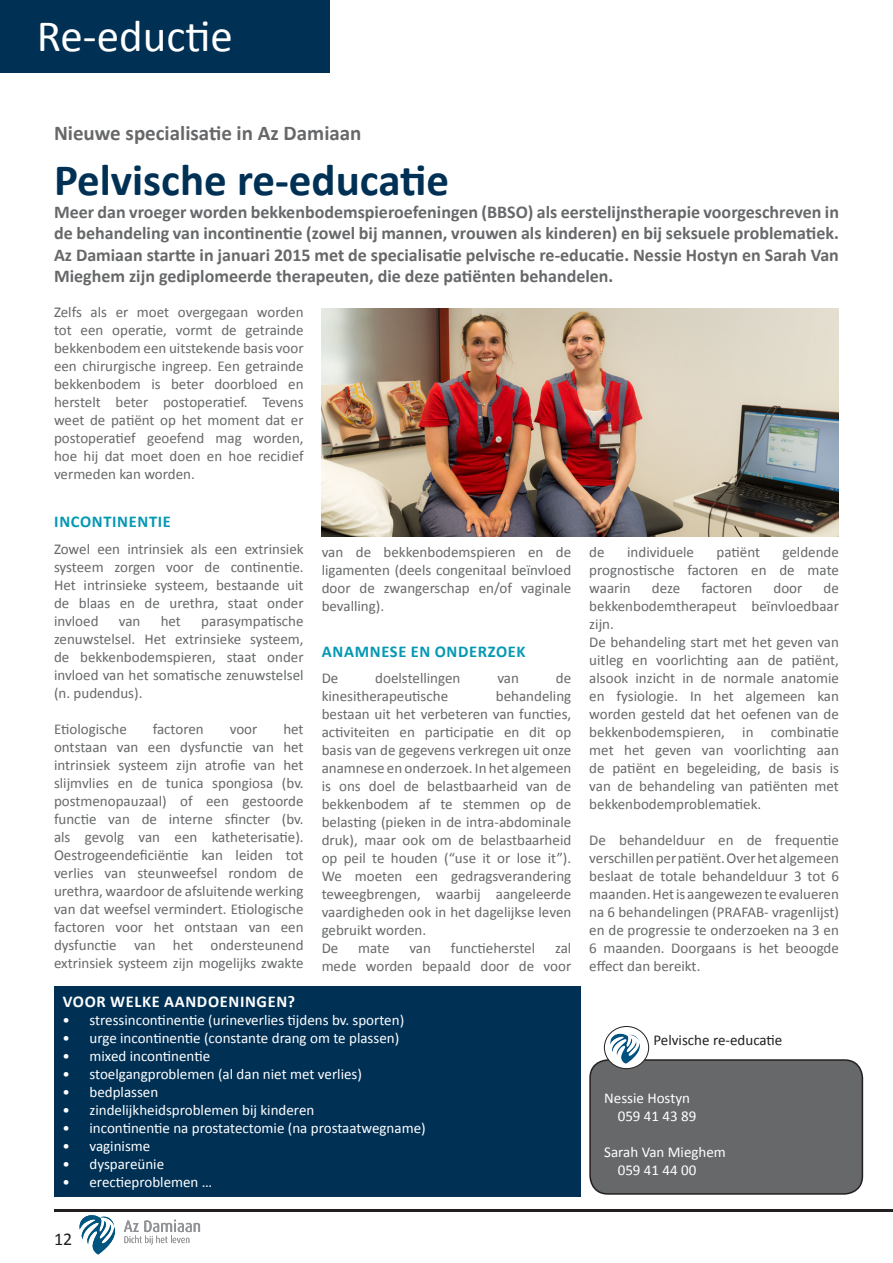
<style>
.page{position:relative;width:893px;height:1263px;background:#fff}
.page>*{position:absolute;margin:0;border:0;box-sizing:border-box;transform-origin:0 0}
.kop_3{font:700 45px "Calibri";color:#003155}
.platte_tekst{font:45px "Calibri";color:#fff}
.t1{font:700 21px "Calibri";color:#66686a}
.platte_tekst-2{font:700 18px/21.6px "Calibri";color:#66686a}
.Pa1{font:18px "Calibri";color:#231f20}
.kop_2{font:700 16.5px "Calibri";letter-spacing:.04em;color:#0498b3}
.platte_tekst-3{font:700 16.5px "Calibri";letter-spacing:.04em;color:#fff}
.platte_tekst-4{font:15px/18px "Calibri";color:#66686a;text-align:justify}
.platte_tekst-5{font:15px "Calibri";color:#fff}
.Standaard{font:15px/18px "Calibri";color:#fff}
.Pa1-2{font:15px "Calibri";color:#231f20}
</style>
<div class="page">
<hr style="left:54px;top:1209px;width:839px;height:3px;background:#231f20">
<svg style="left:124px;top:1219px;width:76px;height:26px"></svg>
<svg style="left:80px;top:1215px;width:35px;height:39px"></svg>
<div style="left:0;top:0;width:330px;height:72px;background:#003155"></div>
<div style="left:590px;top:1060px;width:272px;height:134px;background:#66686a;border-radius:18px"></div>
<div style="left:589px;top:1059px;width:274px;height:136px;border:2px solid #231f20;border-radius:18px"></div>
<svg style="left:604px;top:1026px;width:45px;height:43px"></svg>
<img style="left:610px;top:1031px;width:33px;height:32px">
<div style="left:604px;top:1026px;width:45px;height:43px;border:1px solid #231f20;border-radius:50%"></div>
<img style="left:322px;top:309px;width:517px;height:227px">
<div style="left:54px;top:986px;width:526px;height:211px;background:#003155"></div>
<p class="platte_tekst" style="left:37px;top:7px;width:197px">Re-eductie</p>
<p class="t1" style="left:54px;top:120px;width:309px">Nieuwe specialisatie in Az Damiaan</p>
<p class="kop_3" style="left:54px;top:152px;width:397px">Pelvische re-educatie</p>
<p class="platte_tekst-2" style="left:54px;top:201px;width:786px">Meer dan vroeger worden bekkenbodemspieroefeningen (BBSO) als eerstelijnstherapie voorgeschreven in de behandeling van incontinentie (zowel bij mannen, vrouwen als kinderen) en bij seksuele problematiek.</p>
<p class="platte_tekst-2" style="left:54px;top:244px;width:786px">Az Damiaan startte in januari 2015 met de specialisatie pelvische re-educatie. Nessie Hostyn en Sarah Van<br>Mieghem zijn gediplomeerde therapeuten, die deze patiënten behandelen.</p>
<p class="platte_tekst-4" style="left:54px;top:303px;width:251px">Zelfs als er moet overgegaan worden tot een operatie, vormt de getrainde bekkenbodem een uitstekende basis voor een chirurgische ingreep. Een getrainde bekkenbodem is beter doorbloed en herstelt beter postoperatief. Tevens weet de patiënt op het moment dat er postoperatief geoefend mag worden, hoe hij dat moet doen en hoe recidief vermeden kan worden.</p>
<p class="kop_2" style="left:54px;top:511px;width:118px">INCONTINENTIE</p>
<p class="platte_tekst-4" style="left:54px;top:540px;width:251px">Zowel een intrinsiek als een extrinsiek systeem zorgen voor de continentie.<br>Het intrinsieke systeem, bestaande uit de blaas en de urethra, staat onder invloed</p>
<p class="platte_tekst-4" style="left:54px;top:612px;width:251px;text-indent:147px">parasympatische zenuwstelsel. Het extrinsieke systeem, de bekkenbodemspieren, staat onder invloed van het somatische zenuwstelsel (n. pudendus).</p>
<p class="platte_tekst-4" style="left:54px;top:720px;width:74px">Etiologische</p>
<p class="platte_tekst-4" style="left:153px;top:720px;width:52px">factoren</p>
<p class="platte_tekst-4" style="left:230px;top:720px;width:29px">voor</p>
<p class="platte_tekst-4" style="left:119px;top:612px;width:23px">van</p>
<p class="platte_tekst-4" style="left:161px;top:612px;width:22px">het</p>
<p class="platte_tekst-4" style="left:54px;top:720px;width:251px;text-indent:229px">het ontstaan van een dysfunctie van het intrinsiek systeem zijn atrofie van het slijmvlies en de tunica spongiosa (bv. postmenopauzaal) of een gestoorde functie van de interne sfincter (bv. als gevolg van een katheterisatie).<br>Oestrogeendeficiëntie kan leiden tot verlies van steunweefsel rondom de urethra, waardoor de afsluitende werking van dat weefsel vermindert. Etiologische factoren voor het ontstaan van een dysfunctie van het ondersteunend extrinsiek systeem zijn mogelijks zwakte</p>
<p class="platte_tekst-4" style="left:322px;top:543px;width:251px">van de bekkenbodemspieren en de ligamenten (deels congenitaal beïnvloed door de zwangerschap en/of vaginale bevalling).</p>
<p class="kop_2" style="left:322px;top:641px;width:205px">ANAMNESE EN ONDERZOEK</p>
<p class="platte_tekst-4" style="left:322px;top:669px;width:18px">De</p>
<p class="platte_tekst-4" style="left:375px;top:669px;width:87px">doelstellingen</p>
<p class="platte_tekst-4" style="left:497px;top:669px;width:23px">van</p>
<p class="platte_tekst-4" style="left:556px;top:669px;width:17px">de</p>
<p class="platte_tekst-4" style="left:322px;top:687px;width:128px">kinesitherapeutische</p>
<p class="platte_tekst-4" style="left:322px;top:687px;width:251px;text-indent:174px">behandeling bestaan uit het verbeteren van functies, activiteiten en participatie en dit op basis van de gegevens verkregen uit onze anamnese en onderzoek. In het algemeen is ons doel de belastbaarheid van de bekkenbodem af te stemmen op de belasting (pieken in de intra-abdominale druk), maar ook om de belastbaarheid op peil te houden (“use it or lose it”).<br>We moeten een gedragsverandering teweegbrengen, waarbij aangeleerde vaardigheden ook in het dagelijkse leven gebruikt worden.</p>
<p class="platte_tekst-4" style="left:322px;top:939px;width:18px">De</p>
<p class="platte_tekst-4" style="left:358px;top:939px;width:33px">mate</p>
<p class="platte_tekst-4" style="left:409px;top:939px;width:23px">van</p>
<p class="platte_tekst-4" style="left:451px;top:939px;width:86px">functieherstel</p>
<p class="platte_tekst-4" style="left:322px;top:939px;width:251px;text-align:right">zal<br>mede worden bepaald door de voor</p>
<p class="platte_tekst-3" style="left:63px;top:991px;width:234px">VOOR WELKE AANDOENINGEN?</p>
<p class="platte_tekst-5" style="left:63px;top:1010px;width:343px">• stressincontinentie (urineverlies tijdens bv. sporten)</p>
<p class="platte_tekst-5" style="left:63px;top:1028px;width:338px">• urge incontinentie (constante drang om te plassen)</p>
<p class="platte_tekst-5" style="left:63px;top:1046px;width:149px">• mixed incontinentie</p>
<p class="platte_tekst-5" style="left:63px;top:1064px;width:301px">• stoelgangproblemen (al dan niet met verlies)</p>
<p class="platte_tekst-5" style="left:63px;top:1082px;width:97px">• bedplassen</p>
<p class="platte_tekst-5" style="left:63px;top:1100px;width:253px">• zindelijkheidsproblemen bij kinderen</p>
<p class="platte_tekst-5" style="left:63px;top:1118px;width:365px">• incontinentie na prostatectomie (na prostaatwegname)</p>
<p class="platte_tekst-5" style="left:63px;top:1136px;width:89px">• vaginisme</p>
<p class="platte_tekst-5" style="left:63px;top:1154px;width:103px">• dyspareünie</p>
<p class="platte_tekst-5" style="left:63px;top:1172px;width:151px">• erectieproblemen …</p>
<p class="Pa1" style="left:54px;top:1227px;width:20px">12</p>
<p class="platte_tekst-4" style="left:589px;top:543px;width:251px;text-indent:193px">geldende prognostische factoren en de mate waarin</p>
<p class="platte_tekst-4" style="left:589px;top:543px;width:17px">de</p>
<p class="platte_tekst-4" style="left:627px;top:543px;width:68px">individuele</p>
<p class="platte_tekst-4" style="left:717px;top:543px;width:45px">patiënt</p>
<p class="platte_tekst-4" style="left:652px;top:579px;width:30px">deze</p>
<p class="platte_tekst-4" style="left:701px;top:579px;width:52px">factoren</p>
<p class="platte_tekst-4" style="left:773px;top:579px;width:30px">door</p>
<p class="platte_tekst-4" style="left:589px;top:579px;width:251px;text-indent:234px">de bekkenbodemtherapeut beïnvloedbaar zijn.</p>
<p class="platte_tekst-4" style="left:589px;top:633px;width:251px">De behandeling start met het geven van uitleg en voorlichting aan de patiënt, alsook inzicht in de normale anatomie en fysiologie. In het algemeen kan worden gesteld dat het oefenen van de bekkenbodemspieren, in combinatie met het geven van voorlichting aan de patiënt en begeleiding, de basis is van de behandeling van patiënten met bekkenbodemproblematiek.</p>
<p class="platte_tekst-4" style="left:589px;top:831px;width:251px">De behandelduur en de frequentie verschillen per patiënt. Over het algemeen beslaat de totale behandelduur 3 tot 6 maanden. Het is aangewezen te evalueren na 6 behandelingen (PRAFAB- vragenlijst) en de progressie te onderzoeken na 3 en 6 maanden. Doorgaans is het beoogde effect dan bereikt.</p>
<p class="Pa1-2" style="left:653px;top:1030px;width:130px">Pelvische re-educatie</p>
<p class="Standaard" style="left:618px;top:1089px;width:80px;text-indent:-14px">Nessie Hostyn<br>059 41 43 89</p>
<p class="Standaard" style="left:618px;top:1143px;width:110px;text-indent:-14px">Sarah Van Mieghem<br>059 41 44 00</p>
</div>
